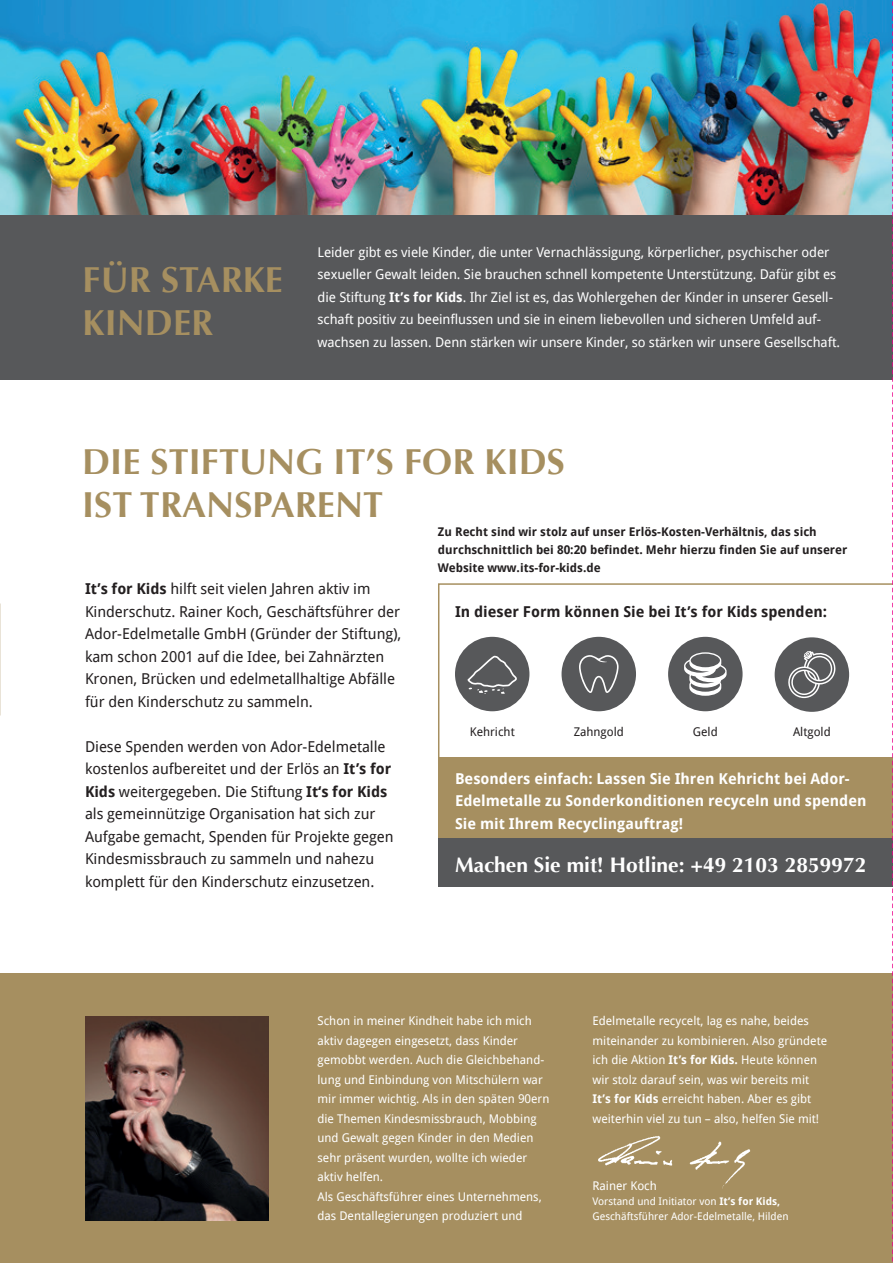
<style>
.page{position:relative;width:893px;height:1263px;background:#fff}
.page>*{position:absolute;margin:0;border:0;box-sizing:border-box;transform-origin:0 0}
.t1{font:700 36px/43.2px "Optima";letter-spacing:.005em;color:#a68f60}
.t2{font:700 21px "Optima";color:#fff}
.t3{font:15px/22.5px "Droid Sans";letter-spacing:-.005em;color:#231f20}
.t4{font:700 15px/22.5px "Droid Sans";color:#fff}
.t5{font:700 15px "Droid Sans";color:#231f20}
.t6{font:13.5px/22.5px "Droid Sans";letter-spacing:-.005em;color:#fff}
.t7{font:12px/19.5px "Droid Sans";color:#fff}
.t8{font:700 12px/18px "Droid Sans";color:#231f20}
.t9{font:12px "Droid Sans";color:#231f20}
.t10{font:10.5px/15px "Droid Sans";color:#fff}
.s1{font-weight:700}
</style>
<div class="page">
<div style="left:438px;top:583px;width:455px;height:181px;border:2px solid #a68f60"></div>
<div style="left:438px;top:757px;width:455px;height:82px;background:#a68f60"></div>
<div style="left:0;top:214px;width:893px;height:165px;background:#57585a"></div>
<div style="left:0;top:974px;width:893px;height:289px;background:#a68f60"></div>
<div style="left:438px;top:838px;width:455px;height:49px;background:#57585a"></div>
<img style="left:85px;top:1016px;width:183px;height:204px">
<img style="left:598px;top:1136px;width:153px;height:53px">
<img style="left:0;top:0;width:892px;height:214px">
<div style="left:562px;top:637px;width:74px;height:74px;background:#57585a;border-radius:50%"></div>
<svg style="left:579px;top:655px;width:40px;height:38px"></svg>
<div style="left:668px;top:637px;width:75px;height:74px;background:#57585a;border-radius:50%"></div>
<svg style="left:684px;top:652px;width:43px;height:44px"></svg>
<div style="left:775px;top:637px;width:74px;height:75px;background:#57585a;border-radius:50%"></div>
<svg style="left:788px;top:651px;width:47px;height:47px"></svg>
<div style="left:455px;top:637px;width:74px;height:74px;background:#57585a;border-radius:50%"></div>
<svg style="left:467px;top:655px;width:50px;height:39px"></svg>
<svg style="left:892px;top:0;width:1px;height:1262px"></svg>
<h1 class="t1" style="left:83px;top:258px;width:202px">FÜR STARKE<br>KINDER</h1>
<p class="t6" style="left:317px;top:241px;width:524px">Leider gibt es viele Kinder, die unter Vernachlässigung, körperlicher, psychischer oder sexueller Gewalt leiden. Sie brauchen schnell kompetente Unterstützung. Dafür gibt es die Stiftung <span class="s1">It’s for Kids</span>. Ihr Ziel ist es, das Wohlergehen der Kinder in unserer Gesell&shy;schaft positiv zu beeinflussen und sie in einem liebevollen und sicheren Umfeld auf&shy;wachsen zu lassen. Denn stärken wir unsere Kinder, so stärken wir unsere Gesellschaft.</p>
<h1 class="t1" style="left:82px;top:441px;width:484px">DIE STIFTUNG IT’S FOR KIDS<br>IST TRANSPARENT</h1>
<p class="t3" style="left:85px;top:578px;width:318px"><span class="s1">It’s for Kids</span> hilft seit vielen Jahren aktiv im Kinderschutz. Rainer Koch, Geschäftsführer der Ador-Edelmetalle GmbH (Gründer der Stiftung), kam schon 2001 auf die Idee, bei Zahnärzten Kronen, Brücken und edelmetallhaltige Abfälle für den Kinderschutz zu sammeln.</p>
<p class="t3" style="left:85px;top:735px;width:310px">Diese Spenden werden von Ador-Edelmetalle kostenlos aufbereitet und der Erlös an <span class="s1">It’s for Kids</span> weitergegeben. Die Stiftung <span class="s1">It‘s for Kids </span>als gemeinnützige Organisation hat sich zur Aufgabe gemacht, Spenden für Projekte gegen Kindesmissbrauch zu sammeln und nahezu komplett für den Kinderschutz einzusetzen.</p>
<p class="t8" style="left:438px;top:522px;width:411px">Zu Recht sind wir stolz auf unser Erlös-Kosten-Verhältnis, das sich durchschnittlich bei 80:20 befindet. Mehr hierzu finden Sie auf unserer<br>Website www.its-for-kids.de</p>
<p class="t5" style="left:455px;top:603px;width:374px">In dieser Form können Sie bei It’s for Kids spenden:</p>
<p class="t9" style="left:470px;top:725px;width:47px">Kehricht</p>
<p class="t9" style="left:574px;top:725px;width:52px">Zahngold</p>
<p class="t9" style="left:693px;top:725px;width:26px">Geld</p>
<p class="t9" style="left:793px;top:725px;width:39px">Altgold</p>
<p class="t4" style="left:455px;top:767px;width:413px">Besonders einfach: Lassen Sie Ihren Kehricht bei Ador-<br>Edelmetalle zu Sonderkonditionen recyceln und spenden<br>Sie mit Ihrem Recyclingauftrag!</p>
<h2 class="t2" style="left:455px;top:853px;width:413px">Machen Sie mit! Hotline: +49 2103 2859972</h2>
<p class="t7" style="left:317px;top:1011px;width:233px">Schon in meiner Kindheit habe ich mich aktiv dagegen eingesetzt, dass Kinder gemobbt werden. Auch die Gleichbehand&shy;lung und Einbindung von Mitschülern war mir immer wichtig. Als in den späten 90ern die Themen Kindesmissbrauch, Mobbing und Gewalt gegen Kinder in den Medien sehr präsent wurden, wollte ich wieder aktiv helfen.<br>Als Geschäftsführer eines Unternehmens, das Dentallegierungen produziert und</p>
<p class="t7" style="left:592px;top:1011px;width:236px">Edelmetalle recycelt, lag es nahe, beides miteinander zu kombinieren. Also gründete ich die Aktion <span class="s1">It’s for Kids.</span> Heute können wir stolz darauf sein, was wir bereits mit <span class="s1">It’s for Kids</span> erreicht haben. Aber es gibt weiterhin viel zu tun – also, helfen Sie mit!</p>
<p class="t7" style="left:592px;top:1176px;width:66px">Rainer Koch</p>
<p class="t10" style="left:592px;top:1194px;width:198px">Vorstand und Initiator von <span class="s1">It’s for Kids,<br></span>Geschäftsführer Ador-Edelmetalle, Hilden</p>
</div>
